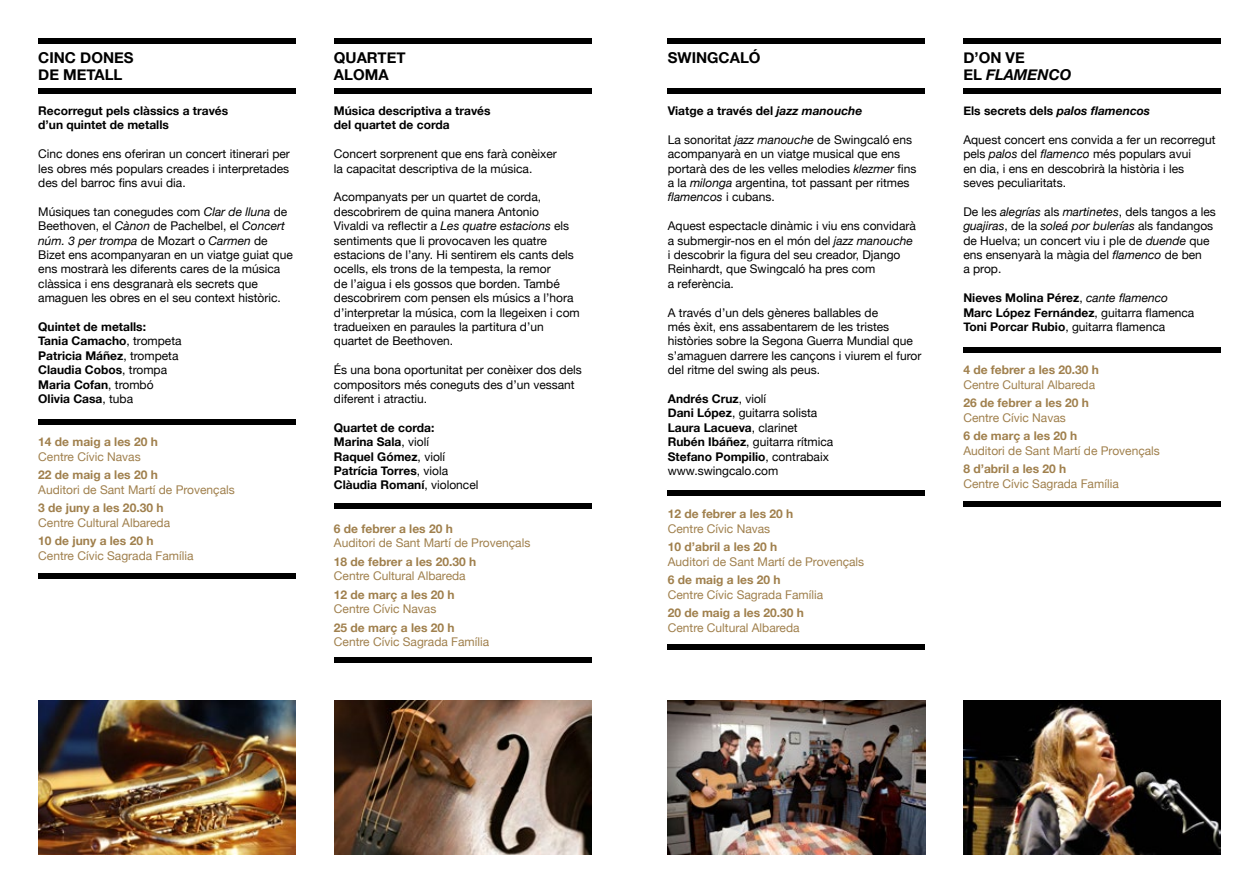
<style>
.page{position:relative;width:1259px;height:893px;background:#fff}
.page>*{position:absolute;margin:0;border:0;box-sizing:border-box;transform-origin:0 0}
.t1{font:700 15px/16.5px "Helvetica Neue";color:#000}
.t2{font:12px/14.4px "Helvetica Neue";color:#000}
.t3{font:700 12px/14.4px "Helvetica Neue";color:#000}
.t4{font:12px "Helvetica Neue";color:#a0804d}
.t5{font:700 12px "Helvetica Neue";color:#a0804d}
.s1{font-style:italic}
.s2{font-weight:400}
.s3{font-weight:700}
.s4{font-weight:400;font-style:italic}
</style>
<div class="page">
<div style="left:38px;top:89px;width:258px;height:5px;background:#000"></div>
<div style="left:38px;top:38px;width:258px;height:6px;background:#000"></div>
<div style="left:334px;top:89px;width:257px;height:5px;background:#000"></div>
<div style="left:334px;top:38px;width:257px;height:6px;background:#000"></div>
<img style="left:963px;top:700px;width:257px;height:155px">
<img style="left:668px;top:700px;width:257px;height:155px">
<div style="left:668px;top:89px;width:257px;height:5px;background:#000"></div>
<div style="left:668px;top:38px;width:257px;height:6px;background:#000"></div>
<div style="left:963px;top:89px;width:257px;height:5px;background:#000"></div>
<div style="left:963px;top:38px;width:257px;height:6px;background:#000"></div>
<img style="left:38px;top:700px;width:258px;height:155px">
<img style="left:334px;top:700px;width:257px;height:155px">
<div style="left:668px;top:490px;width:257px;height:6px;background:#000"></div>
<div style="left:668px;top:645px;width:257px;height:5px;background:#000"></div>
<div style="left:963px;top:347px;width:257px;height:5px;background:#000"></div>
<div style="left:963px;top:501px;width:257px;height:5px;background:#000"></div>
<div style="left:334px;top:503px;width:257px;height:5px;background:#000"></div>
<div style="left:334px;top:657px;width:257px;height:6px;background:#000"></div>
<div style="left:38px;top:419px;width:258px;height:6px;background:#000"></div>
<div style="left:38px;top:573px;width:258px;height:6px;background:#000"></div>
<p class="t1" style="left:38px;top:50px;width:11px">CINC</p>
<p class="t1" style="left:38px;top:50px;width:54px;text-indent:42px">DONES<br>DE METALL</p>
<p class="t1" style="left:334px;top:50px;width:23px">QUARTET<br>ALO</p>
<p class="t1" style="left:365px;top:67px;width:25px">MA</p>
<p class="t1" style="left:668px;top:50px;width:12px">SWINGCALÓ</p>
<p class="t1" style="left:963px;top:50px;width:53px">D’ON VE<br>EL <span class="s1">FLAMENCO</span></p>
<p class="t3" style="left:38px;top:104px;width:191px">Recorregut pels clàssics a través d’un quintet de metalls</p>
<p class="t2" style="left:38px;top:147px;width:253px;text-align:justify">Cinc dones ens oferiran un concert itinerari per les obres més populars creades i interpretades des del barroc fins avui dia.</p>
<p class="t2" style="left:38px;top:205px;width:256px">Músiques tan conegudes com <span class="s1">Clar de lluna</span> de Beethoven, el <span class="s1">Cànon</span> de Pachelbel, el <span class="s1">Concert núm. 3 per trompa</span> de Mozart o <span class="s1">Carmen</span> de Bizet ens acompanyaran en un viatge guiat que ens mostrarà les diferents cares de la música clàssica i ens desgranarà els secrets que amaguen les obres en el seu context històric.</p>
<p class="t3" style="left:38px;top:320px;width:145px">Quintet de metalls:<br>Tania Camacho<span class="s2">, trompeta<br></span>Patricia Máñez<span class="s2">, trompeta<br></span>Claudia Cobos<span class="s2">, trompa<br></span>Maria Cofan<span class="s2">, trombó<br></span>Olivia Casa<span class="s2">, tuba</span></p>
<p class="t5" style="left:38px;top:432px;width:121px">14 de maig a les 20 h</p>
<p class="t4" style="left:38px;top:448px;width:104px">Centre Cívic Navas</p>
<p class="t5" style="left:38px;top:465px;width:121px">22 de maig a les 20 h</p>
<p class="t4" style="left:38px;top:481px;width:198px">Auditori de Sant Martí de Provençals</p>
<p class="t5" style="left:38px;top:499px;width:127px">3 de juny a les 20.30 h</p>
<p class="t4" style="left:38px;top:514px;width:133px">Centre Cultural Albareda</p>
<p class="t5" style="left:38px;top:532px;width:117px">10 de juny a les 20 h</p>
<p class="t4" style="left:38px;top:547px;width:157px">Centre Cívic Sagrada Família</p>
<p class="t3" style="left:334px;top:104px;width:158px">Música descriptiva a través del quartet de corda</p>
<p class="t2" style="left:334px;top:147px;width:224px">Concert sorprenent que ens farà conèixer la capacitat descriptiva de la música.</p>
<p class="t2" style="left:334px;top:191px;width:247px">Acompanyats per un quartet de corda, descobrirem de quina manera Antonio<br>Vivaldi va reflectir a <span class="s1">Les quatre estacions</span> els sentiments que li provocaven les quatre estacions de l’any. Hi sentirem els cants dels ocells, els trons de la tempesta, la remor<br>de l’aigua i els gossos que borden. També descobrirem com pensen els músics a l’hora d’interpretar la música, com la llegeixen i com tradueixen en paraules la partitura d’un quartet de Beethoven.</p>
<p class="t2" style="left:334px;top:363px;width:249px">És una bona oportunitat per conèixer dos dels compositors més coneguts des d’un vessant diferent i atractiu.</p>
<p class="t3" style="left:334px;top:421px;width:146px">Quartet de corda:<br>Marina Sala<span class="s2">, violí<br></span>Raquel Gómez<span class="s2">, violí<br></span>Patrícia Torres<span class="s2">, viola<br></span>Clàudia Romaní<span class="s2">, violoncel</span></p>
<p class="t5" style="left:334px;top:519px;width:120px">6 de febrer a les 20 h</p>
<p class="t4" style="left:334px;top:534px;width:198px">Auditori de Sant Martí de Provençals</p>
<p class="t5" style="left:334px;top:552px;width:144px">18 de febrer a les 20.30 h</p>
<p class="t4" style="left:334px;top:567px;width:133px">Centre Cultural Albareda</p>
<p class="t5" style="left:334px;top:585px;width:122px">12 de març a les 20 h</p>
<p class="t4" style="left:334px;top:600px;width:104px">Centre Cívic Navas</p>
<p class="t5" style="left:334px;top:618px;width:122px">25 de març a les 20 h</p>
<p class="t4" style="left:334px;top:633px;width:157px">Centre Cívic Sagrada Família</p>
<p class="t3" style="left:668px;top:104px;width:196px">Viatge a través del <span class="s1">jazz manouche</span></p>
<p class="t2" style="left:668px;top:133px;width:250px">La sonoritat <span class="s1">jazz manouche</span> de Swingcaló ens acompanyarà en un viatge musical que ens portarà des de les velles melodies <span class="s1">klezmer</span> fins a la <span class="s1">milonga</span> argentina, tot passant per ritmes <span class="s1">flamencos</span> i cubans.</p>
<p class="t2" style="left:668px;top:219px;width:250px">Aquest espectacle dinàmic i viu ens convidarà a submergir-nos en el món del <span class="s1">jazz manouche </span>i descobrir la figura del seu creador, Django Reinhardt, que Swingcaló ha pres com<br>a referència.</p>
<p class="t2" style="left:668px;top:306px;width:255px">A través d’un dels gèneres ballables de<br>més èxit, ens assabentarem de les tristes històries sobre la Segona Guerra Mundial que s’amaguen darrere les cançons i viurem el furor del ritme del swing als peus.</p>
<p class="t2" style="left:668px;top:392px;width:167px"><span class="s3">Andrés Cruz</span>, violí<br><span class="s3">Dani López</span>, guitarra solista<br><span class="s3">Laura Lacueva</span>, clarinet<br><span class="s3">Rubén Ibáñez</span>, guitarra rítmica<br><span class="s3">Stefano Pompilio</span>, contrabaix www.swingcalo.com</p>
<p class="t5" style="left:668px;top:504px;width:127px">12 de febrer a les 20 h</p>
<p class="t4" style="left:668px;top:520px;width:104px">Centre Cívic Navas</p>
<p class="t5" style="left:668px;top:537px;width:111px">10 d’abril a les 20 h</p>
<p class="t4" style="left:668px;top:553px;width:198px">Auditori de Sant Martí de Provençals</p>
<p class="t5" style="left:668px;top:571px;width:114px">6 de maig a les 20 h</p>
<p class="t4" style="left:668px;top:586px;width:157px">Centre Cívic Sagrada Família</p>
<p class="t5" style="left:668px;top:604px;width:138px">20 de maig a les 20.30 h</p>
<p class="t4" style="left:668px;top:619px;width:133px">Centre Cultural Albareda</p>
<p class="t3" style="left:963px;top:104px;width:188px">Els secrets dels <span class="s1">palos flamencos</span></p>
<p class="t2" style="left:963px;top:133px;width:254px">Aquest concert ens convida a fer un recorregut pels <span class="s1">palos</span> del <span class="s1">flamenco</span> més populars avui<br>en dia, i ens en descobrirà la història i les seves peculiaritats.</p>
<p class="t2" style="left:963px;top:205px;width:254px">De les <span class="s1">alegrías</span> als <span class="s1">martinetes</span>, dels tangos a les <span class="s1">guajiras</span>, de la <span class="s1">soleá por bulerías</span> als fandangos de Huelva; un concert viu i ple de <span class="s1">duende</span> que ens ensenyarà la màgia del <span class="s1">flamenco</span> de ben<br>a prop.</p>
<p class="t3" style="left:963px;top:291px;width:232px">Nieves Molina Pérez<span class="s2">,</span> <span class="s4">cante flamenco<br></span>Marc López Fernández<span class="s2">, guitarra flamenca<br></span>Toni Porcar Rubio<span class="s2">, guitarra flamenca</span></p>
<p class="t5" style="left:963px;top:360px;width:137px">4 de febrer a les 20.30 h</p>
<p class="t4" style="left:963px;top:376px;width:133px">Centre Cultural Albareda</p>
<p class="t5" style="left:963px;top:393px;width:127px">26 de febrer a les 20 h</p>
<p class="t4" style="left:963px;top:409px;width:104px">Centre Cívic Navas</p>
<p class="t5" style="left:963px;top:427px;width:115px">6 de març a les 20 h</p>
<p class="t4" style="left:963px;top:442px;width:198px">Auditori de Sant Martí de Provençals</p>
<p class="t5" style="left:963px;top:460px;width:104px">8 d’abril a les 20 h</p>
<p class="t4" style="left:963px;top:475px;width:157px">Centre Cívic Sagrada Família</p>
</div>
